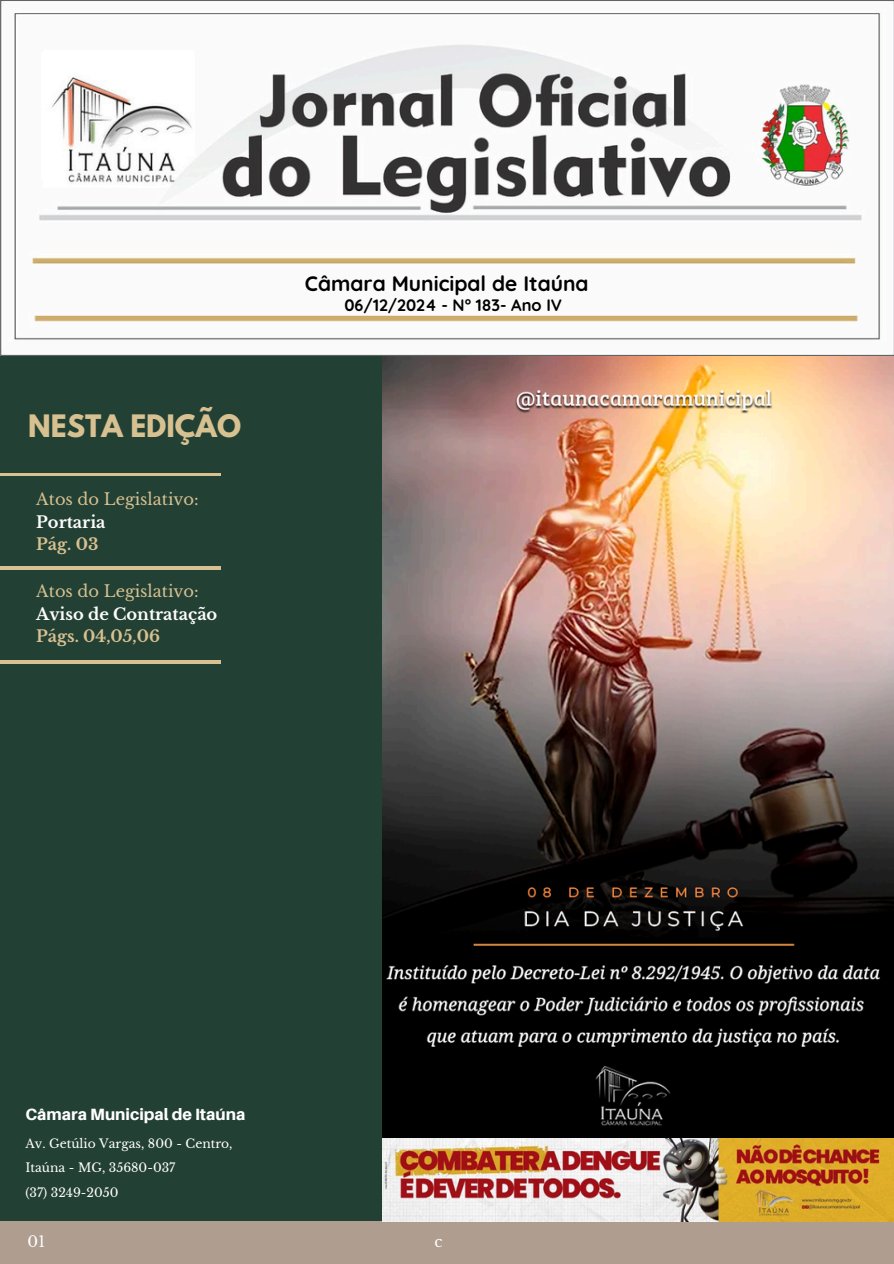
<style>
.page{position:relative;width:894px;height:1264px;background:#fff}
.page>*{position:absolute;margin:0;border:0;box-sizing:border-box;transform-origin:0 0}
.t1{font:700 27.45px "League Spartan";color:#d7c190}
.t2{font:700 21px "Quicksand";color:#000}
.t3{font:700 16.5px "Quicksand";color:#000}
.t4{font:800 16.35px "Aileron";color:#fff}
.t5{font:16.2px/22.5px "Libre Baskerville";color:#d7c190}
.t6{font:15px "Libre Baskerville";color:#fff}
.t7{font:12.15px/24.5px "Libre Baskerville";color:#fff}
.s1{font-weight:700;color:#fdfdfd}
.s2{font-weight:700}
</style>
<div class="page">
<div style="left:0;top:354px;width:408px;height:866px;background:#234035"></div>
<hr style="left:0;top:473px;width:220px;height:2px;background:#d7c190">
<div style="left:0;top:1221px;width:893px;height:42px;background:#af9d90"></div>
<img style="left:1px;top:0;width:892px;height:356px">
<hr style="left:0;top:567px;width:220px;height:2px;background:#d7c190">
<hr style="left:0;top:660px;width:220px;height:3px;background:#d7c190">
<img style="left:383px;top:1137px;width:510px;height:83px">
<img style="left:383px;top:356px;width:510px;height:781px">
<h3 class="t1" style="left:28px;top:412px;width:214px">NESTA EDIÇÃO</h3>
<p class="t5" style="left:36px;top:488px;width:164px">Atos do Legislativo:<br><span class="s1">Portaria<br></span><span class="s2">Pág. 03</span></p>
<h4 class="t5" style="left:36px;top:580px;width:182px">Atos do Legislativo:<br><span class="s1">Aviso de Contratação<br></span><span class="s2">Págs. 04,05,06</span></h4>
<p class="t2" style="left:305px;top:270px;width:285px">Câmara Municipal de Itaúna</p>
<h4 class="t3" style="left:344px;top:294px;width:219px">06/12/2024 - N° 183- Ano IV</h4>
<h1 class="t4" style="left:25px;top:1103px;width:221px">Câmara Municipal de Itaúna</h1>
<p class="t7" style="left:25px;top:1131px;width:208px">Av. Getúlio Vargas, 800 - Centro,<br>Itaúna - MG, 35680-037</p>
<p class="t7" style="left:25px;top:1180px;width:94px">(37) 3249-2050</p>
<h2 class="t6" style="left:28px;top:1232px;width:19px">01</h2>
<p class="t6" style="left:434px;top:1232px;width:10px">c</p>
</div>
